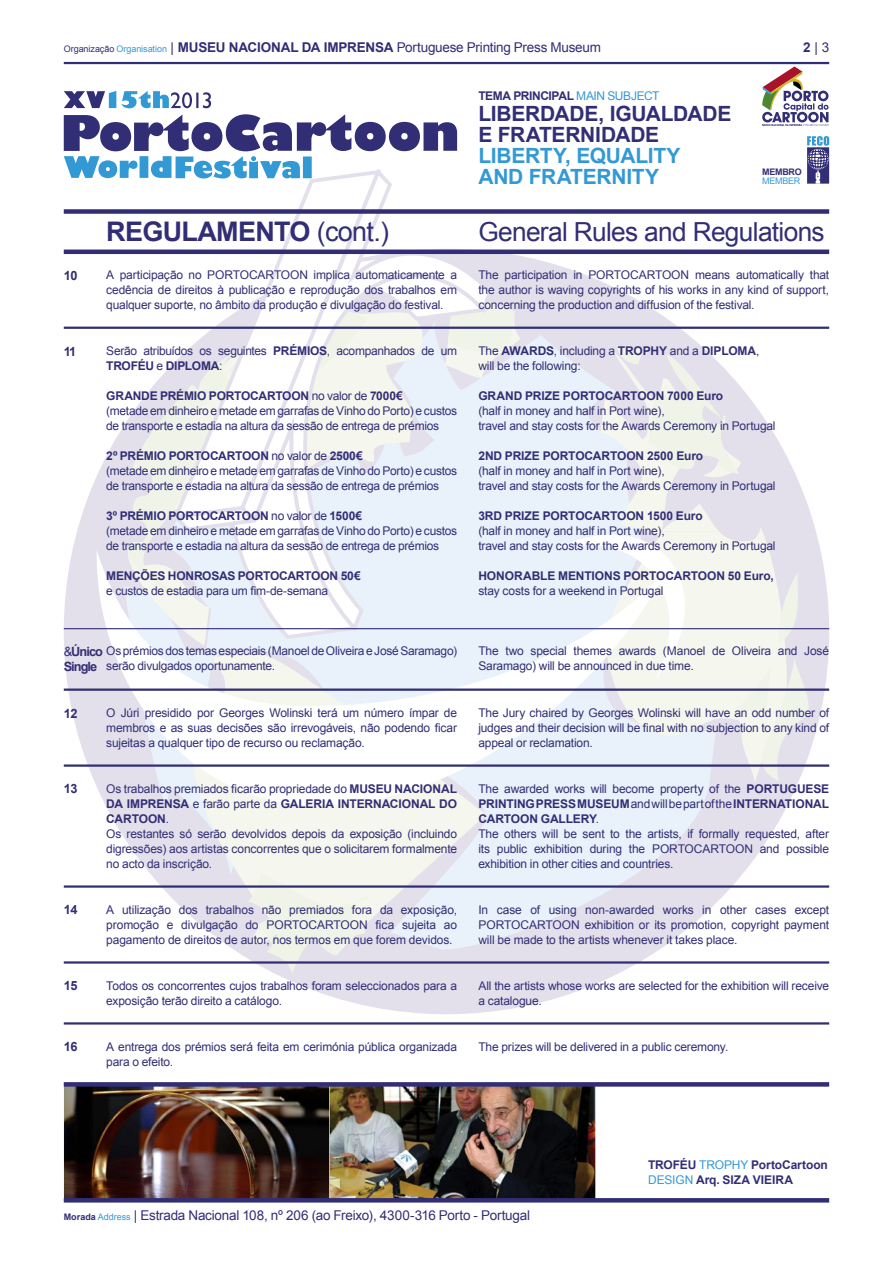
<style>
.page{position:relative;width:893px;height:1263px;background:#fff}
.page>*{position:absolute;margin:0;border:0;box-sizing:border-box;transform-origin:0 0}
.t1{font:700 27px "Arial";letter-spacing:-.025em;color:#322e76}
.t2{font:26.25px "Arial";letter-spacing:-.025em;color:#322e76}
.t3{font:700 21px/21px "Arial";letter-spacing:-.01em;color:#322e76}
.t4{font:700 21px/21px "Arial";letter-spacing:-.015em;color:#3399d4}
.t5{font:13.5px "Arial";letter-spacing:-.02em;color:#322e76}
.t6{font:700 12.75px "Arial";letter-spacing:-.05em;color:#322e76}
.t7{font:12px/15px "Arial";letter-spacing:-.015em;color:#322e76}
.t8{font:700 12px/15px "Arial";letter-spacing:-.01em;color:#322e76}
.t9{font:700 12px "Arial";letter-spacing:-.035em;color:#322e76}
.t10{font:700 9px "Arial";letter-spacing:-.03em;color:#322e76}
.t11{font:9px "Arial";letter-spacing:-.03em;color:#3399d4}
.s1{font-size:9px}
.s2{font-size:9px;color:#3399d4}
.s3{font-weight:700}
.s4{font-weight:400;color:#3399d4}
.s5{font-weight:400}
.s6{font-size:12.75px}
.s7{font-weight:700;font-size:12.75px}
.s8{font-weight:700;font-size:9px}
</style>
<div class="page">
<div style="left:64px;top:249px;width:765px;height:765px;background:#e3e0ec;border-radius:50%"></div>
<svg style="left:124px;top:326px;width:592px;height:626px"></svg>
<svg style="left:187px;top:806px;width:299px;height:149px;fill:#f5f7ee"></svg>
<svg style="left:125px;top:531px;width:661px;height:252px;background:#f0f2ef"></svg>
<svg style="left:507px;top:287px;width:255px;height:244px"></svg>
<svg style="left:126px;top:326px;width:45px;height:224px"></svg>
<svg style="left:616px;top:345px;width:123px;height:129px"></svg>
<svg style="left:779px;top:573px;width:23px;height:70px"></svg>
<svg style="left:735px;top:658px;width:76px;height:124px"></svg>
<svg style="left:248px;top:874px;width:121px;height:100px"></svg>
<svg style="left:95px;top:550px;width:574px;height:256px;background:#f1f5f8"></svg>
<svg style="left:558px;top:526px;width:137px;height:154px;background:#f3f6f6"></svg>
<svg style="left:171px;top:178px;width:53px;height:244px"></svg>
<svg style="left:224px;top:178px;width:283px;height:462px"></svg>
<svg style="left:349px;top:244px;width:171px;height:134px"></svg>
<svg style="left:169px;top:422px;width:47px;height:223px"></svg>
<svg style="left:216px;top:317px;width:180px;height:328px;background:#f3f5f7"></svg>
<img style="left:64px;top:1087px;width:531px;height:111px">
<hr style="left:64px;top:62px;width:765px;height:2px;background:#322e76">
<hr style="left:64px;top:1198px;width:765px;height:4px;background:#322e76">
<hr style="left:64px;top:688px;width:765px;height:3px;background:#322e76">
<hr style="left:64px;top:764px;width:765px;height:3px;background:#322e76">
<hr style="left:64px;top:885px;width:765px;height:3px;background:#322e76">
<hr style="left:64px;top:961px;width:765px;height:3px;background:#322e76">
<hr style="left:64px;top:1022px;width:765px;height:2px;background:#322e76">
<div style="left:64px;top:1082px;width:765px;height:5px;background:#322e76"></div>
<hr style="left:64px;top:250px;width:765px;height:4px;background:#322e76">
<hr style="left:64px;top:327px;width:765px;height:2px;background:#322e76">
<div style="left:64px;top:209px;width:765px;height:5px;background:#322e76"></div>
<svg style="left:64px;top:114px;width:393px;height:64px"></svg>
<svg style="left:64px;top:91px;width:147px;height:17px"></svg>
<svg style="left:807px;top:136px;width:22px;height:48px"></svg>
<svg style="left:762px;top:66px;width:67px;height:60px"></svg>
<hr style="left:64px;top:628px;width:765px;height:1px;background:#322e76">
<p class="t5" style="left:64px;top:39px;width:539px"><span class="s1">Organização</span> <span class="s2">Organisation</span> | <span class="s3">MUSEU NACIONAL DA IMPRENSA</span> Portuguese Printing Press Museum</p>
<p class="t5" style="left:803px;top:39px;width:28px"><span class="s3">2</span> | 3</p>
<p class="t9" style="left:478px;top:88px;width:183px">TEMA PRINCIPAL <span class="s4">MAIN SUBJECT</span></p>
<h3 class="t3" style="left:478px;top:103px;width:255px">LIBERDADE, IGUALDADE<br>E FRATERNIDADE</h3>
<h3 class="t4" style="left:478px;top:145px;width:204px">LIBERTY, EQUALITY<br>AND FRATERNITY</h3>
<p class="t10" style="left:762px;top:166px;width:41px">MEMBRO</p>
<p class="t11" style="left:762px;top:175px;width:40px">MEMBER</p>
<p class="t6" style="left:64px;top:267px;width:15px">10</p>
<p class="t6" style="left:64px;top:343px;width:14px">11</p>
<h1 class="t1" style="left:106px;top:214px;width:284px">REGULAMENTO <span class="s5">(cont.)</span></h1>
<h2 class="t2" style="left:478px;top:214px;width:348px">General Rules and Regulations</h2>
<p class="t7" style="left:106px;top:268px;width:352px;text-align:justify">A participação no PORTOCARTOON implica automaticamente a cedência de direitos à publicação e reprodução dos trabalhos em qualquer suporte, no âmbito da produção e divulgação do festival.</p>
<p class="t7" style="left:478px;top:268px;width:352px;text-align:justify">The participation in PORTOCARTOON means automatically that the author is waving copyrights of his works in any kind of support, concerning the production and diffusion of the festival.</p>
<p class="t7" style="left:106px;top:343px;width:352px">Serão atribuídos os seguintes <span class="s3">PRÉMIOS</span>, acompanhados de um<br><span class="s3">TROFÉU</span> e <span class="s3">DIPLOMA</span>:</p>
<p class="t7" style="left:106px;top:388px;width:352px"><span class="s3">GRANDE PRÉMIO PORTOCARTOON</span> no valor de <span class="s3">7000€<br></span>(metade em dinheiro e metade em garrafas de Vinho do Porto) e custos de transporte e estadia na altura da sessão de entrega de prémios</p>
<p class="t7" style="left:106px;top:448px;width:352px"><span class="s3">2º PRÉMIO PORTOCARTOON</span> no valor de <span class="s3">2500€<br></span>(metade em dinheiro e metade em garrafas de Vinho do Porto) e custos de transporte e estadia na altura da sessão de entrega de prémios</p>
<p class="t7" style="left:106px;top:508px;width:352px"><span class="s3">3º PRÉMIO PORTOCARTOON</span> no valor de <span class="s3">1500€<br></span>(metade em dinheiro e metade em garrafas de Vinho do Porto) e custos de transporte e estadia na altura da sessão de entrega de prémios</p>
<p class="t8" style="left:106px;top:569px;width:256px">MENÇÕES HONROSAS PORTOCARTOON 50€</p>
<p class="t7" style="left:106px;top:583px;width:224px">e custos de estadia para um fim-de-semana</p>
<p class="t7" style="left:478px;top:343px;width:283px">The <span class="s3">AWARDS</span>, including a <span class="s3">TROPHY</span> and a <span class="s3">DIPLOMA</span>, will be the following:</p>
<p class="t8" style="left:478px;top:389px;width:246px">GRAND PRIZE PORTOCARTOON 7000 Euro</p>
<p class="t7" style="left:478px;top:403px;width:299px">(half in money and half in Port wine),<br>travel and stay costs for the Awards Ceremony in Portugal</p>
<p class="t8" style="left:478px;top:449px;width:226px">2ND PRIZE PORTOCARTOON 2500 Euro</p>
<p class="t7" style="left:478px;top:463px;width:299px">(half in money and half in Port wine),<br>travel and stay costs for the Awards Ceremony in Portugal</p>
<p class="t8" style="left:478px;top:509px;width:226px">3RD PRIZE PORTOCARTOON 1500 Euro</p>
<p class="t7" style="left:478px;top:523px;width:299px">(half in money and half in Port wine),<br>travel and stay costs for the Awards Ceremony in Portugal</p>
<p class="t8" style="left:478px;top:569px;width:297px">HONORABLE MENTIONS PORTOCARTOON 50 Euro,</p>
<p class="t7" style="left:478px;top:583px;width:187px">stay costs for a weekend in Portugal</p>
<p class="t7" style="left:106px;top:643px;width:352px;text-indent:-43px"><span class="s6">&amp;</span><span class="s7">Único</span> Os prémios dos temas especiais (Manoel de Oliveira e José Saramago) serão divulgados oportunamente.</p>
<p class="t6" style="left:64px;top:658px;width:35px">Single</p>
<p class="t7" style="left:478px;top:643px;width:352px">The two special themes awards (Manoel de Oliveira and José<br>Saramago) will be announced in due time.</p>
<p class="t6" style="left:64px;top:705px;width:15px">12</p>
<p class="t7" style="left:106px;top:705px;width:352px;text-align:justify">O Júri presidido por Georges Wolinski terá um número ímpar de membros e as suas decisões são irrevogáveis, não podendo ficar sujeitas a qualquer tipo de recurso ou reclamação.</p>
<p class="t7" style="left:478px;top:705px;width:352px;text-align:justify">The Jury chaired by Georges Wolinski will have an odd number of judges and their decision will be final with no subjection to any kind of appeal or reclamation.</p>
<p class="t6" style="left:64px;top:781px;width:15px">13</p>
<p class="t7" style="left:106px;top:781px;width:352px">Os trabalhos premiados ficarão propriedade do <span class="s3">MUSEU NACIONAL DA IMPRENSA</span> e farão parte da <span class="s3">GALERIA INTERNACIONAL DO CARTOON</span>.<br>Os restantes só serão devolvidos depois da exposição (incluindo digressões) aos artistas concorrentes que o solicitarem formalmente no acto da inscrição.</p>
<p class="t7" style="left:478px;top:781px;width:352px">The awarded works will become property of the <span class="s3">PORTUGUESE PRINTING PRESS MUSEUM</span> and will be part of the <span class="s3">INTERNATIONAL CARTOON GALLERY</span>.<br>The others will be sent to the artists, if formally requested, after its public exhibition during the PORTOCARTOON and possible exhibition in other cities and countries.</p>
<p class="t6" style="left:64px;top:901px;width:15px">14</p>
<p class="t7" style="left:106px;top:902px;width:352px;text-align:justify">A utilização dos trabalhos não premiados fora da exposição, promoção e divulgação do PORTOCARTOON fica sujeita ao pagamento de direitos de autor, nos termos em que forem devidos.</p>
<p class="t7" style="left:478px;top:902px;width:352px;text-align:justify">In case of using non-awarded works in other cases except PORTOCARTOON exhibition or its promotion, copyright payment will be made to the artists whenever it takes place.</p>
<p class="t6" style="left:64px;top:977px;width:15px">15</p>
<p class="t7" style="left:106px;top:978px;width:352px">Todos os concorrentes cujos trabalhos foram seleccionados para a exposição terão direito a catálogo.</p>
<p class="t7" style="left:478px;top:978px;width:352px">All the artists whose works are selected for the exhibition will receive a catalogue.</p>
<p class="t7" style="left:106px;top:1039px;width:352px">A entrega dos prémios será feita em cerimónia pública organizada para o efeito.</p>
<p class="t6" style="left:64px;top:1038px;width:15px">16</p>
<p class="t7" style="left:478px;top:1039px;width:251px">The prizes will be delivered in a public ceremony.</p>
<p class="t5" style="left:64px;top:1207px;width:468px"><span class="s8">Morada</span> <span class="s2">Address</span> | Estrada Nacional 108, nº 206 (ao Freixo), 4300-316 Porto - Portugal</p>
<p class="t8" style="left:648px;top:1158px;width:181px">TROFÉU <span class="s4">TROPHY</span> PortoCartoon<br><span class="s4">DESIGN</span> Arq. SIZA VIEIRA</p>
</div>
